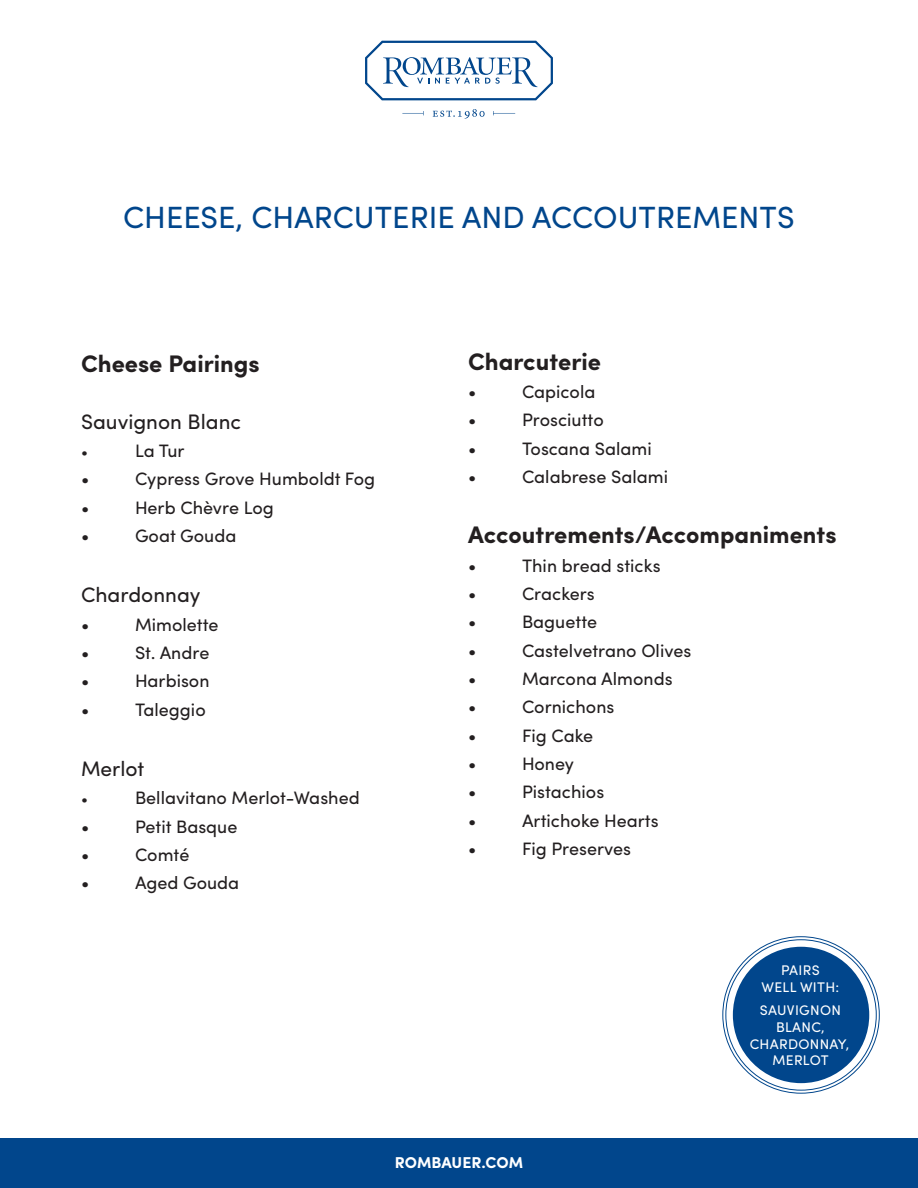
<style>
.page{position:relative;width:918px;height:1188px;background:#fff}
.page>*{position:absolute;margin:0;border:0;box-sizing:border-box;transform-origin:0 0}
.Recipe_Name{font:30.75px "Sofia Pro";color:#01468c}
.Instructions{font:700 24px "Sofia Pro";color:#231f20}
.Ingredients{font:700 24px "Sofia Pro";color:#231f20}
.Ingredients-2{font:21px "Sofia Pro";color:#231f20}
.Instructions-2{font:18px "Sofia Pro";color:#231f20}
.Ingredients-3{font:18px "Sofia Pro";color:#231f20}
.t1{font:700 15.75px "Sofia Pro";color:#fff}
.Ingredients-4{font:15px "Sofia Pro";color:#231f20}
.Pairs_Well_With{font:13.95px/16.8px "Sofia Pro";letter-spacing:.02em;color:#fff;text-align:center}
</style>
<div class="page">
<div style="left:0;top:1138px;width:918px;height:50px;background:#01468c"></div>
<svg style="left:402px;top:111px;width:22px;height:4px"></svg>
<svg style="left:493px;top:111px;width:22px;height:4px"></svg>
<svg style="left:433px;top:109px;width:52px;height:10px"></svg>
<svg style="left:365px;top:41px;width:188px;height:59px"></svg>
<div style="left:733px;top:947px;width:136px;height:136px;background:#01468c;border-radius:50%"></div>
<p class="Recipe_Name" style="left:123px;top:195px;width:673px">CHEESE, CHARCUTERIE AND ACCOUTREMENTS</p>
<p class="Ingredients" style="left:81px;top:345px;width:180px">Cheese Pairings</p>
<p class="Ingredients-2" style="left:81px;top:406px;width:162px">Sauvignon Blanc</p>
<p class="Ingredients-4" style="left:81px;top:441px;width:8px">•</p>
<p class="Ingredients-3" style="left:135px;top:437px;width:51px">La Tur</p>
<p class="Ingredients-3" style="left:81px;top:466px;width:10px">•</p>
<p class="Ingredients-3" style="left:135px;top:466px;width:242px">Cypress Grove Humboldt Fog</p>
<p class="Ingredients-3" style="left:81px;top:494px;width:10px">•</p>
<p class="Ingredients-3" style="left:135px;top:494px;width:140px">Herb Chèvre Log</p>
<p class="Ingredients-3" style="left:81px;top:522px;width:10px">•</p>
<p class="Ingredients-3" style="left:135px;top:522px;width:103px">Goat Gouda</p>
<p class="Ingredients-2" style="left:81px;top:579px;width:121px">Chardonnay</p>
<p class="Ingredients-3" style="left:81px;top:611px;width:10px">•</p>
<p class="Ingredients-3" style="left:135px;top:611px;width:85px">Mimolette</p>
<p class="Ingredients-3" style="left:81px;top:639px;width:10px">•</p>
<p class="Ingredients-3" style="left:135px;top:639px;width:76px">St. Andre</p>
<p class="Ingredients-3" style="left:81px;top:668px;width:10px">•</p>
<p class="Ingredients-3" style="left:135px;top:668px;width:76px">Harbison</p>
<p class="Ingredients-3" style="left:81px;top:696px;width:10px">•</p>
<p class="Ingredients-3" style="left:135px;top:696px;width:72px">Taleggio</p>
<p class="Ingredients-2" style="left:81px;top:753px;width:65px">Merlot</p>
<p class="Ingredients-4" style="left:81px;top:788px;width:8px">•</p>
<p class="Ingredients-3" style="left:135px;top:785px;width:226px">Bellavitano Merlot-Washed</p>
<p class="Ingredients-3" style="left:81px;top:813px;width:10px">•</p>
<p class="Ingredients-3" style="left:135px;top:813px;width:104px">Petit Basque</p>
<p class="Ingredients-3" style="left:81px;top:841px;width:10px">•</p>
<p class="Ingredients-3" style="left:135px;top:841px;width:56px">Comté</p>
<p class="Ingredients-3" style="left:81px;top:870px;width:10px">•</p>
<p class="Ingredients-3" style="left:135px;top:870px;width:106px">Aged Gouda</p>
<p class="Instructions" style="left:468px;top:343px;width:135px">Charcuterie</p>
<p class="Instructions-2" style="left:468px;top:378px;width:10px">•</p>
<p class="Instructions-2" style="left:522px;top:378px;width:75px">Capicola</p>
<p class="Instructions-2" style="left:468px;top:407px;width:10px">•</p>
<p class="Instructions-2" style="left:522px;top:407px;width:83px">Prosciutto</p>
<p class="Instructions-2" style="left:468px;top:435px;width:10px">•</p>
<p class="Instructions-2" style="left:522px;top:435px;width:131px">Toscana Salami</p>
<p class="Instructions-2" style="left:468px;top:463px;width:10px">•</p>
<p class="Instructions-2" style="left:522px;top:463px;width:148px">Calabrese Salami</p>
<p class="Instructions" style="left:468px;top:517px;width:370px">Accoutrements/Accompaniments</p>
<p class="Instructions-2" style="left:468px;top:552px;width:10px">•</p>
<p class="Instructions-2" style="left:522px;top:552px;width:140px">Thin bread sticks</p>
<p class="Instructions-2" style="left:468px;top:580px;width:10px">•</p>
<p class="Instructions-2" style="left:522px;top:580px;width:74px">Crackers</p>
<p class="Instructions-2" style="left:468px;top:609px;width:10px">•</p>
<p class="Instructions-2" style="left:522px;top:609px;width:77px">Baguette</p>
<p class="Instructions-2" style="left:468px;top:637px;width:10px">•</p>
<p class="Instructions-2" style="left:522px;top:637px;width:171px">Castelvetrano Olives</p>
<p class="Instructions-2" style="left:468px;top:665px;width:10px">•</p>
<p class="Instructions-2" style="left:522px;top:665px;width:152px">Marcona Almonds</p>
<p class="Instructions-2" style="left:468px;top:694px;width:10px">•</p>
<p class="Instructions-2" style="left:522px;top:694px;width:94px">Cornichons</p>
<p class="Instructions-2" style="left:468px;top:722px;width:10px">•</p>
<p class="Instructions-2" style="left:522px;top:722px;width:73px">Fig Cake</p>
<p class="Instructions-2" style="left:468px;top:750px;width:10px">•</p>
<p class="Instructions-2" style="left:522px;top:750px;width:54px">Honey</p>
<p class="Instructions-2" style="left:468px;top:779px;width:10px">•</p>
<p class="Instructions-2" style="left:522px;top:779px;width:84px">Pistachios</p>
<p class="Instructions-2" style="left:468px;top:807px;width:10px">•</p>
<p class="Instructions-2" style="left:522px;top:807px;width:138px">Artichoke Hearts</p>
<p class="Instructions-2" style="left:468px;top:836px;width:10px">•</p>
<p class="Instructions-2" style="left:522px;top:836px;width:111px">Fig Preserves</p>
<p class="Pairs_Well_With" style="left:762px;top:961px;width:79px">PAIRS<br>WELL WITH:</p>
<p class="Pairs_Well_With" style="left:750px;top:1001px;width:101px">SAUVIGNON<br>BLANC,<br>CHARDONNAY,<br>MERLOT</p>
<p class="t1" style="left:395px;top:1151px;width:130px">ROMBAUER.COM</p>
</div>
